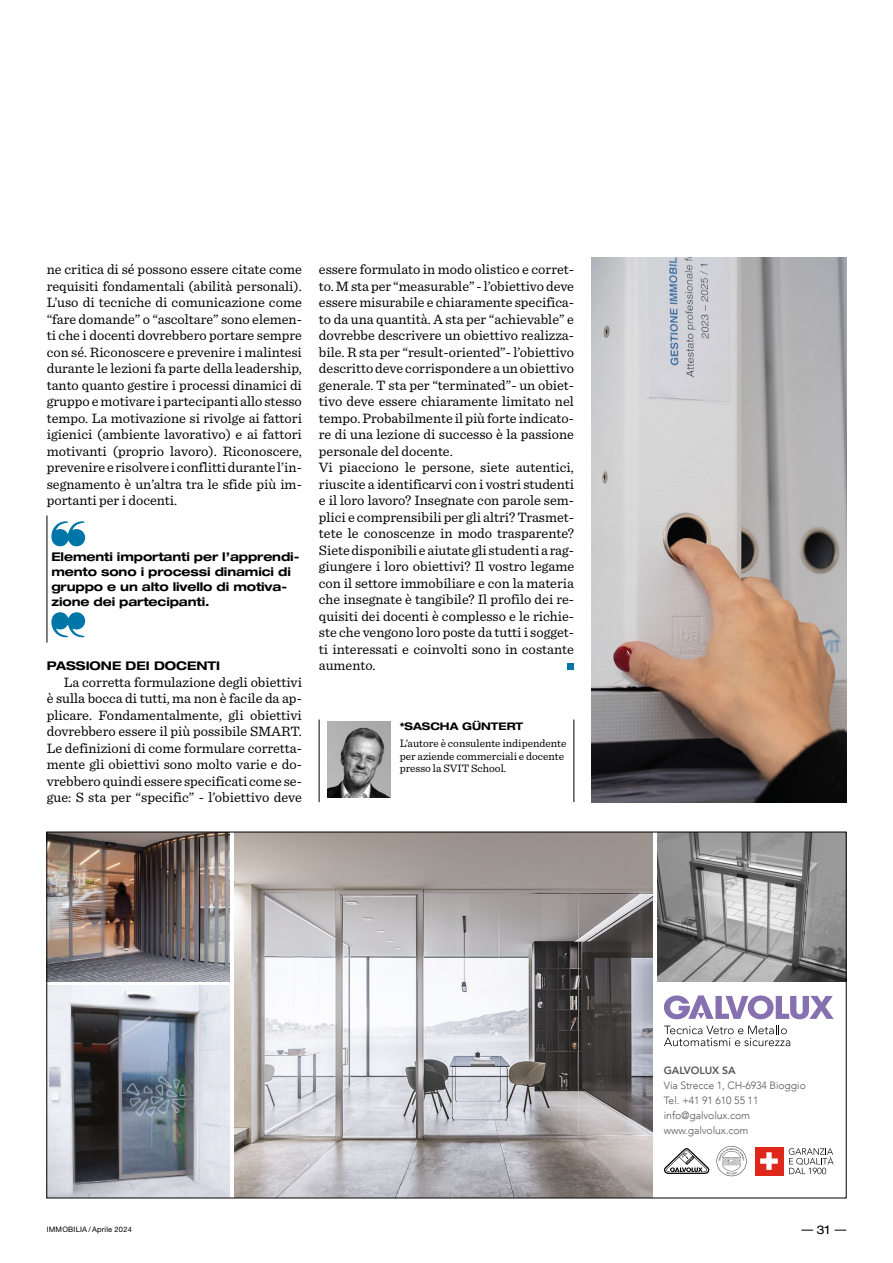
<style>
.page{position:relative;width:893px;height:1263px;background:#fff}
.page>*{position:absolute;margin:0;border:0;box-sizing:border-box;transform-origin:0 0}
.t1{font:14.25px/16.5px "Sentinel";color:#000;text-align:justify}
.t2{font:700 expanded 12px/15px "Helvetica Neue LT Std";letter-spacing:-.01em;color:#000}
.t3{font:expanded 12px "Helvetica Neue LT Std";color:#000}
.t4{font:11.25px/12.8px "Sentinel";color:#000}
.t5{font:300 10.5px/15px "Avenir LT";letter-spacing:-.01em;color:#575756}
.t6{font:700 expanded 10.5px "Helvetica Neue LT Std";color:#000}
.t7{font:800 10.5px "Avenir LT";letter-spacing:-.01em;color:#575756}
.t8{font:7.5px "Helvetica Neue LT Std";letter-spacing:.025em;color:#000}
</style>
<div class="page">
<svg style="left:801px;top:1230px;width:12px;height:1px"></svg>
<svg style="left:834px;top:1230px;width:12px;height:1px"></svg>
<svg style="left:568px;top:664px;width:6px;height:6px"></svg>
<svg style="left:51px;top:521px;width:34px;height:25px"></svg>
<svg style="left:51px;top:612px;width:34px;height:25px"></svg>
<hr style="left:47px;top:516px;width:1px;height:127px;background:#000">
<hr style="left:319px;top:719px;width:1px;height:83px;background:#000">
<hr style="left:574px;top:719px;width:1px;height:83px;background:#000">
<img style="left:327px;top:722px;width:64px;height:76px">
<img style="left:49px;top:986px;width:181px;height:210px">
<div style="left:755px;top:1147px;width:28px;height:28px;background:#df271c"></div>
<svg style="left:760px;top:1152px;width:18px;height:18px"></svg>
<svg style="left:664px;top:1148px;width:45px;height:26px"></svg>
<svg style="left:717px;top:1146px;width:30px;height:30px"></svg>
<svg style="left:789px;top:1148px;width:45px;height:26px"></svg>
<img style="left:658px;top:834px;width:186px;height:147px">
<img style="left:49px;top:834px;width:181px;height:147px">
<svg style="left:664px;top:995px;width:170px;height:24px"></svg>
<svg style="left:664px;top:1025px;width:126px;height:21px"></svg>
<img style="left:235px;top:834px;width:418px;height:362px">
<img style="left:591px;top:258px;width:255px;height:544px">
<p class="t1" style="left:47px;top:260px;width:257px">ne critica di sé possono essere citate come requisiti fondamentali (abilità personali).<br>L’uso di tecniche di comunicazione come “fare domande” o “ascoltare” sono elemen&shy;ti che i docenti dovrebbero portare sempre con sé. Riconoscere e prevenire i malintesi durante le lezioni fa parte della leadership, tanto quanto gestire i processi dinamici di gruppo e motivare i partecipanti allo stesso tempo. La motivazione si rivolge ai fattori igienici (ambiente lavorativo) e ai fattori motivanti (proprio lavoro). Riconoscere, prevenire e risolvere i conflitti durante l’in&shy;segnamento è un’altra tra le sfide più im&shy;portanti per i docenti.</p>
<p class="t2" style="left:51px;top:549px;width:250px">Elementi importanti per l’apprendi&shy;mento sono i processi dinamici di gruppo e un alto livello di motiva&shy;zione dei partecipanti.</p>
<p class="t2" style="left:47px;top:658px;width:175px">PASSIONE DEI DOCENTI</p>
<p class="t1" style="left:47px;top:673px;width:257px;text-indent:17px">La corretta formulazione degli obiettivi è sulla bocca di tutti, ma non è facile da ap&shy;plicare. Fondamentalmente, gli obiettivi dovrebbero essere il più possibile SMART.<br>Le definizioni di come formulare corretta&shy;mente gli obiettivi sono molto varie e do&shy;vrebbero quindi essere specificati come se&shy;gue: S sta per “specific” - l’obiettivo deve</p>
<p class="t1" style="left:319px;top:260px;width:257px;text-align:left">essere formulato in modo olistico e corret&shy;to. M sta per “measurable” - l’obiettivo deve essere misurabile e chiaramente specifica&shy;to da una quantità. A sta per “achievable” e dovrebbe descrivere un obiettivo realizza&shy;bile. R sta per “result-oriented”- l’obiettivo descritto deve corrispondere a un obiettivo generale. T sta per “terminated”- un obiet&shy;tivo deve essere chiaramente limitato nel tempo. Probabilmente il più forte indicato&shy;re di una lezione di successo è la passione personale del docente.<br>Vi piacciono le persone, siete autentici, riuscite a identificarvi con i vostri studenti e il loro lavoro? Insegnate con parole sem&shy;plici e comprensibili per gli altri? Trasmet&shy;tete le conoscenze in modo trasparente?<br>Siete disponibili e aiutate gli studenti a rag&shy;giungere i loro obiettivi? Il vostro legame con il settore immobiliare e con la materia che insegnate è tangibile? Il profilo dei re&shy;quisiti dei docenti è complesso e le richie&shy;ste che vengono loro poste da tutti i sogget&shy;ti interessati e coinvolti sono in costante aumento.</p>
<p class="t6" style="left:400px;top:719px;width:125px">*SASCHA GÜNTERT</p>
<p class="t4" style="left:400px;top:736px;width:168px">L’autore è consulente indipendente per aziende commerciali e docente presso la SVIT School.</p>
<p class="t7" style="left:664px;top:1064px;width:73px">GALVOLUX SA</p>
<p class="t5" style="left:664px;top:1078px;width:144px">Via Strecce 1, CH-6934 Bioggio<br>Tel. +41 91 610 55 11 info@galvolux.com www.galvolux.com</p>
<p class="t8" style="left:47px;top:1225px;width:87px">IMMOBILIA / Aprile 2024</p>
<p class="t3" style="left:817px;top:1222px;width:15px">31</p>
</div>
